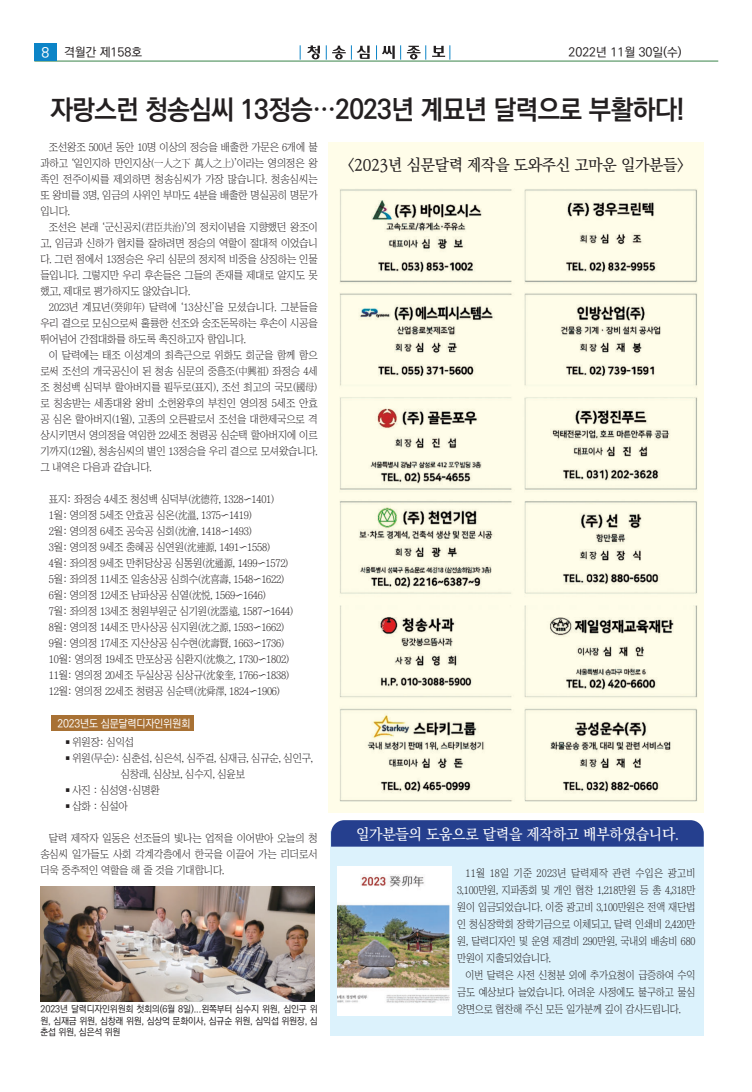
<style>
.page{position:relative;width:752px;height:1092px;background:#fff}
.page>*{position:absolute;margin:0;border:0;box-sizing:border-box;transform-origin:0 0}
.t1{font:700 27px "Ko Pub Dotum";letter-spacing:-.015em;color:#231f20;scale:.95 1}
.t2{font:500 16px "Ko Pub Batang";letter-spacing:-.015em;color:#231f20;scale:.95 1}
.t3{font:500 15px "Ko Pub Batang";letter-spacing:-.015em;color:#fff;scale:.95 1}
.t4{font:500 12.3px "Ko Pub Dotum";color:#231f20}
.t5{font:500 11px "Ko Pub Dotum";letter-spacing:-.02em;color:#fff;scale:.95 1}
.t6{font:10.8px/16px "Chosunilbo NM";letter-spacing:-.02em;color:#231f20;text-align:justify;scale:.95 1}
.t7{font:10.8px/17px "Chosunilbo NM";letter-spacing:-.02em;color:#231f20;text-align:justify;scale:.92 1}
.t8{font:500 9.5px/11.4px "Ko Pub Dotum";letter-spacing:-.015em;color:#231f20;text-align:justify;scale:.95 1}
.s1{font-size:14px;color:#fff}
.s2{font-family:"Ko Pub Batang"}
</style>
<div class="page">
<svg style="left:307px;top:45px;width:13px;height:14px"></svg>
<hr style="left:34px;top:61px;width:683px;height:1px;background:#388449">
<svg style="left:300px;top:45px;width:1px;height:15px"></svg>
<svg style="left:326px;top:45px;width:19px;height:15px"></svg>
<svg style="left:351px;top:45px;width:18px;height:15px"></svg>
<svg style="left:376px;top:45px;width:18px;height:15px"></svg>
<svg style="left:400px;top:45px;width:26px;height:15px"></svg>
<svg style="left:432px;top:45px;width:18px;height:15px"></svg>
<div style="left:34px;top:44px;width:23px;height:17px;background:#0c84c7"></div>
<div style="left:330px;top:831px;width:373px;height:204px;background:#dcf2fc"></div>
<div style="left:331px;top:820px;width:372px;height:26px;background:#253f8e"></div>
<div style="left:327px;top:142px;width:376px;height:670px;background:#fffde9"></div>
<img style="left:40px;top:886px;width:275px;height:115px">
<img style="left:339px;top:189px;width:358px;height:613px">
<div style="left:51px;top:715px;width:143px;height:15px;background:#a87134"></div>
<img style="left:337px;top:866px;width:114px;height:149px">
<p class="t4" style="left:41px;top:46px;width:102px"><span class="s1">8</span> 격월간 제158호</p>
<p class="t4" style="left:568px;top:46px;width:115px">2022년 11월 30일(수)</p>
<h1 class="t1" style="left:50px;top:96px;width:668px">자랑스런 청송심씨 13정승<span class="s2">…</span>2023년 계묘년 달력으로 부활하다!</h1>
<p class="t6" style="left:40px;top:139px;width:293px;text-indent:9px">조선왕조 500년 동안 10명 이상의 정승을 배출한 가문은 6개에 불 과하고 ‘일인지하 만인지상(一人之下 萬人之上)’이라는 영의정은 왕 족인 전주이씨를 제외하면 청송심씨가 가장 많습니다. 청송심씨는 또 왕비를 3명, 임금의 사위인 부마도 4분을 배출한 명실공히 명문가 입니다.</p>
<p class="t6" style="left:40px;top:219px;width:293px;text-indent:9px">조선은 본래 ‘군신공치(君臣共治)’의 정치이념을 지향했던 왕조이 고, 임금과 신하가 협치를 잘하려면 정승의 역할이 절대적 이었습니 다. 그런 점에서 13정승은 우리 심문의 정치적 비중을 상징하는 인물 들입니다. 그렇지만 우리 후손들은 그들의 존재를 제대로 알지도 못 했고, 제대로 평가하지도 않았습니다.</p>
<p class="t6" style="left:40px;top:299px;width:293px;text-indent:9px">2023년 계묘년(癸卯年) 달력에 ‘13상신’을 모셨습니다. 그분들을 우리 곁으로 모심으로써 훌륭한 선조와 숭조돈목하는 후손이 시공을 뛰어넘어 간접대화를 하도록 촉진하고자 함입니다.</p>
<p class="t6" style="left:40px;top:347px;width:293px;text-indent:9px">이 달력에는 태조 이성계의 최측근으로 위화도 회군을 함께 함으 로써 조선의 개국공신이 된 청송 심문의 중흥조(中興祖) 좌정승 4세 조 청성백 심덕부 할아버지를 필두로(표지), 조선 최고의 국모(國母) 로 칭송받는 세종대왕 왕비 소헌왕후의 부친인 영의정 5세조 안효 공 심온 할아버지(1월), 고종의 오른팔로서 조선을 대한제국으로 격 상시키면서 영의정을 역임한 22세조 청령공 심순택 할아버지에 이르 기까지(12월), 청송심씨의 별인 13정승을 우리 곁으로 모셔왔습니다. 그 내역은 다음과 같습니다.</p>
<p class="t6" style="left:49px;top:491px;width:259px;text-align:left">표지: 좌정승 4세조 청성백 심덕부(沈德符, 1328∽1401)<br>1월: 영의정 5세조 안효공 심온(沈溫, 1375∽1419)<br>2월: 영의정 6세조 공숙공 심회(沈澮, 1418∽1493)<br>3월: 영의정 9세조 충혜공 심연원(沈連源, 1491∽1558)<br>4월: 좌의정 9세조 만취당상공 심통원(沈通源, 1499∽1572)<br>5월: 좌의정 11세조 일송상공 심희수(沈喜壽, 1548∽1622)<br>6월: 영의정 12세조 남파상공 심열(沈悅, 1569∽1646)<br>7월: 좌의정 13세조 청원부원군 심기원(沈器遠, 1587∽1644)<br>8월: 영의정 14세조 만사상공 심지원(沈之源, 1593∽1662)<br>9월: 영의정 17세조 지산상공 심수현(沈壽賢, 1663∽1736)<br>10월: 영의정 19세조 만포상공 심환지(沈煥之, 1730∽1802)<br>11월: 영의정 20세조 두실상공 심상규(沈象奎, 1766∽1838)<br>12월: 영의정 22세조 청령공 심순택(沈舜澤, 1824∽1906)</p>
<p class="t5" style="left:57px;top:718px;width:141px">2023년도 심문달력디자인위원회</p>
<p class="t6" style="left:63px;top:734px;width:76px">▪위원장: 심익섭</p>
<p class="t6" style="left:121px;top:750px;width:204px;text-indent:-57px">▪위원(무순): 심춘섭, 심은석, 심주걸, 심재금, 심규순, 심인구, 심창래, 심상보, 심수지, 심윤보</p>
<p class="t6" style="left:63px;top:782px;width:103px">▪사진 : 심성영·심명환</p>
<p class="t6" style="left:63px;top:798px;width:70px">▪삽화 : 심설아</p>
<p class="t6" style="left:40px;top:830px;width:293px;text-indent:9px">달력 제작자 일동은 선조들의 빛나는 업적을 이어받아 오늘의 청 송심씨 일가들도 사회 각계각층에서 한국을 이끌어 가는 리더로서 더욱 중추적인 역할을 해 줄 것을 기대합니다.</p>
<p class="t8" style="left:40px;top:1003px;width:293px">2023년 달력디자인위원회 첫회의(6월 8일)...왼쪽부터 심수지 위원, 심인구 위 원, 심재금 위원, 심창래 위원, 심상억 문화이사, 심규순 위원, 심익섭 위원장, 심 춘섭 위원, 심은석 위원</p>
<h2 class="t2" style="left:347px;top:157px;width:356px">&lt;2023년 심문달력 제작을 도와주신 고마운 일가분들&gt;</h2>
<h3 class="t3" style="left:356px;top:826px;width:342px">일가분들의 도움으로 달력을 제작하고 배부하였습니다.</h3>
<p class="t7" style="left:457px;top:864px;width:260px;text-indent:9px">11월 18일 기준 2023년 달력제작 관련 수입은 광고비 3,100만원, 지파종회 및 개인 협찬 1,218만원 등 총 4,318만 원이 입금되었습니다. 이중 광고비 3,100만원은 전액 재단법 인 청심장학회 장학기금으로 이체되고, 달력 인쇄비 2,420만 원, 달력디자인 및 운영 제경비 290만원, 국내외 배송비 680 만원이 지출되었습니다.</p>
<p class="t7" style="left:457px;top:966px;width:260px;text-indent:9px">이번 달력은 사전 신청분 외에 추가요청이 급증하여 수익 금도 예상보다 늘었습니다. 어려운 사정에도 불구하고 물심 양면으로 협찬해 주신 모든 일가분께 깊이 감사드립니다.</p>
</div>
